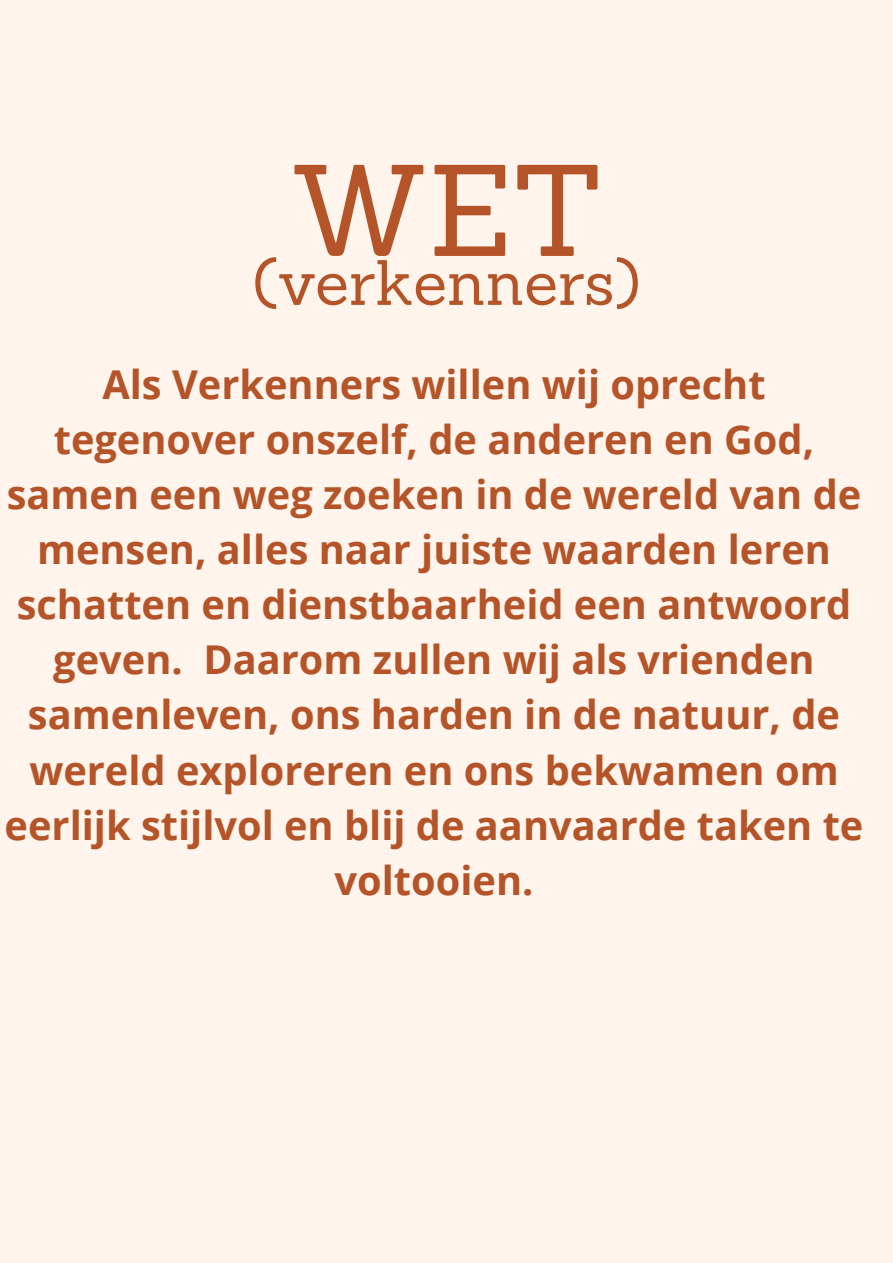
<style>
.page{position:relative;width:893px;height:1263px;background:#fff5ed}
.page>*{position:absolute;margin:0;border:0;box-sizing:border-box;transform-origin:0 0}
.t1{font:126.82px "Sanchez";color:#b55428}
.t2{font:62.32px "Sanchez";color:#b55428}
.t3{font:700 39.75px/55.1px "Open Sans";color:#b55428;text-align:center}
</style>
<div class="page">
<h1 class="t1" style="left:290px;top:129px;width:315px">WET</h1>
<h1 class="t2" style="left:253px;top:242px;width:389px">(verkenners)</h1>
<p class="t3" style="left:7px;top:356px;width:856px">Als Verkenners willen wij oprecht tegenover onszelf, de anderen en God, samen een weg zoeken in de wereld van de mensen, alles naar juiste waarden leren schatten en dienstbaarheid een antwoord geven. Daarom zullen wij als vrienden</p>
<p class="t3" style="left:5px;top:686px;width:860px">samenleven, ons harden in de natuur, de wereld exploreren en ons bekwamen om eerlijk stijlvol en blij de aanvaarde taken te voltooien.</p>
</div>
